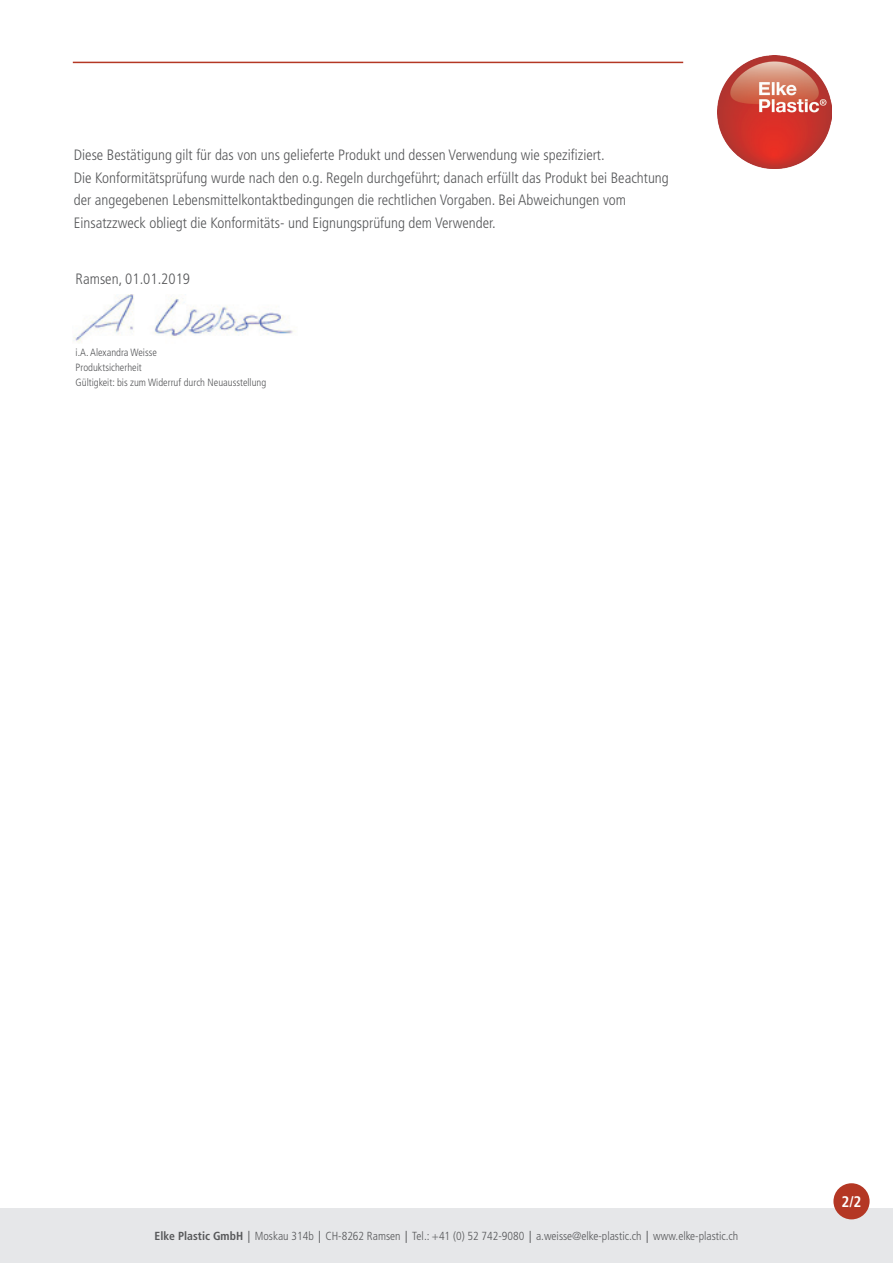
<style>
.page{position:relative;width:893px;height:1263px;background:#fff}
.page>*{position:absolute;margin:0;border:0;box-sizing:border-box;transform-origin:0 0}
.t1{font:700 condensed 15.3px "Frutiger";color:#fff}
.t2{font:300 condensed 15px/22.5px "Frutiger";color:#57585a}
.t3{font:300 condensed 11.7px "Frutiger";color:#57585a}
.t4{font:300 condensed 10.5px/15px "Frutiger";color:#57585a}
.s1{font-weight:700}
.s2{font-family:"Helvetica Neue";font-weight:400;font-stretch:normal}
</style>
<div class="page">
<div style="left:0;top:1209px;width:893px;height:54px;background:#e6e7e9"></div>
<img style="left:718px;top:55px;width:113px;height:114px">
<hr style="left:73px;top:62px;width:610px;height:1px;background:#b43724">
<div style="left:833px;top:1183px;width:37px;height:36px;background:#b43724;border-radius:50%"></div>
<img style="left:73px;top:295px;width:222px;height:48px">
<p class="t2" style="left:74px;top:144px;width:596px">Diese Bestätigung gilt für das von uns gelieferte Produkt und dessen Verwendung wie spezifiziert.<br>Die Konformitätsprüfung wurde nach den o.g. Regeln durchgeführt; danach erfüllt das Produkt bei Beachtung der angegebenen Lebensmittelkontaktbedingungen die rechtlichen Vorgaben. Bei Abweichungen vom Einsatzzweck obliegt die Konformitäts- und Eignungsprüfung dem Verwender.</p>
<p class="t2" style="left:76px;top:268px;width:116px">Ramsen, 01.01.2019</p>
<p class="t4" style="left:76px;top:345px;width:192px">i.A. Alexandra Weisse<br>Produktsicherheit<br>Gültigkeit: bis zum Widerruf durch Neuausstellung</p>
<p class="t3" style="left:155px;top:1230px;width:585px"><span class="s1">Elke Plastic GmbH</span><span class="s2">│</span>Moskau 314b<span class="s2">│</span>CH-8262 Ramsen<span class="s2">│</span>Tel.: +41 (0) 52 742-9080<span class="s2">│</span>a.weisse@elke-plastic.ch<span class="s2">│</span>www.elke-plastic.ch</p>
<p class="t1" style="left:841px;top:1193px;width:22px">2/2</p>
</div>
